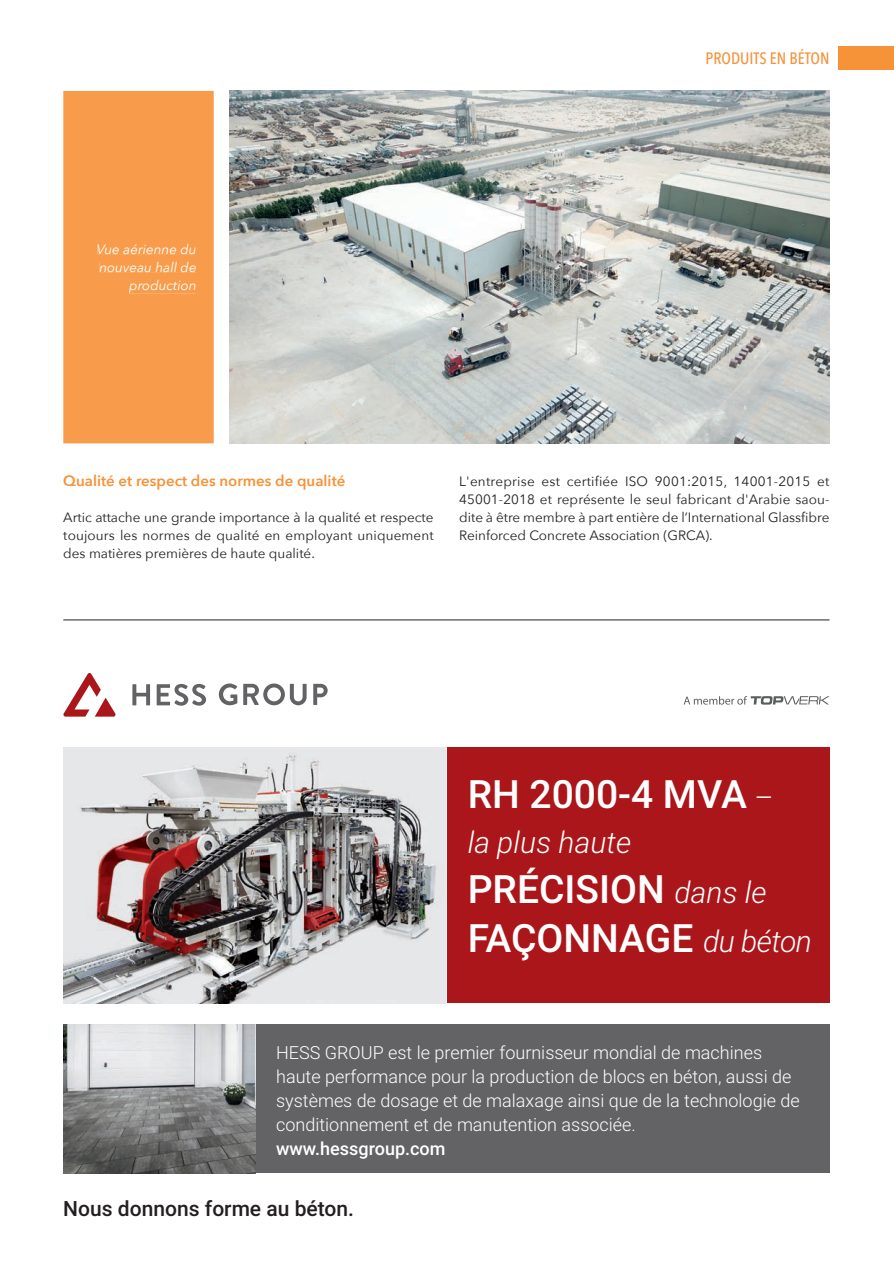
<style>
.page{position:relative;width:894px;height:1264px;background:#fff}
.page>*{position:absolute;margin:0;border:0;box-sizing:border-box;transform-origin:0 0}
.t1{font:500 39px/49.2px "Roboto";color:#fff}
.t2{font:italic 300 30px "Roboto";color:#fff}
.t3{font:500 21px "Roboto";color:#231f20}
.t4{font:300 18px/24px "Roboto";color:#fff}
.t5{font:500 18px "Roboto";color:#fff}
.t6{font:500 16.5px "Avenir Next Condensed";color:#f69238}
.t7{font:600 15px "Avenir Next";color:#f69238}
.t8{font:13.5px/18px "Avenir Next";color:#231f20;text-align:justify}
.t9{font:italic 13.5px/18px "Avenir Next";color:#fff;text-align:right}
.t10{font:12px "Avenir Next Condensed";letter-spacing:.01em;color:#231f20}
.s1{font-weight:300;font-style:italic;font-size:30px}
</style>
<div class="page">
<div style="left:837px;top:46px;width:56px;height:24px;background:#f69238"></div>
<hr style="left:63px;top:619px;width:766px;height:1px;background:#231f20">
<img style="left:229px;top:91px;width:600px;height:352px">
<div style="left:63px;top:91px;width:150px;height:352px;background:#f89c4b"></div>
<div style="left:98px;top:244px;width:98px;height:10px;background:#f89c4b"></div>
<div style="left:100px;top:262px;width:96px;height:10px;background:#f89c4b"></div>
<div style="left:129px;top:280px;width:66px;height:13px;background:#f89c4b"></div>
<svg style="left:219px;top:683px;width:18px;height:22px"></svg>
<svg style="left:243px;top:683px;width:63px;height:22px"></svg>
<svg style="left:313px;top:683px;width:14px;height:22px"></svg>
<svg style="left:132px;top:684px;width:18px;height:21px"></svg>
<svg style="left:157px;top:683px;width:49px;height:22px"></svg>
<svg style="left:63px;top:673px;width:53px;height:43px"></svg>
<svg style="left:684px;top:696px;width:145px;height:8px"></svg>
<div style="left:446px;top:747px;width:383px;height:255px;background:#ab161a"></div>
<div style="left:255px;top:1024px;width:574px;height:149px;background:#636366"></div>
<img style="left:63px;top:747px;width:382px;height:255px">
<img style="left:63px;top:1024px;width:192px;height:149px">
<p class="t9" style="left:97px;top:239px;width:101px">Vue aérienne du nouveau hall de production</p>
<p class="t6" style="left:705px;top:48px;width:125px">PRODUITS EN BÉTON</p>
<p class="t7" style="left:63px;top:467px;width:283px">Qualité et respect des normes de qualité</p>
<p class="t8" style="left:63px;top:507px;width:372px">Artic attache une grande importance à la qualité et respecte toujours les normes de qualité en employant uniquement des matières premières de haute qualité.</p>
<p class="t8" style="left:459px;top:471px;width:371px">L'entreprise est certifiée ISO 9001:2015, 14001-2015 et 45001-2018 et représente le seul fabricant d'Arabie saou&shy;dite à être membre à part entière de l’International Glassfibre Reinforced Concrete Association (GRCA).</p>
<h1 class="t1" style="left:467px;top:768px;width:307px">RH 2000-4 MVA <span class="s1">–</span></h1>
<h2 class="t2" style="left:467px;top:821px;width:165px">la plus haute</h2>
<h1 class="t1" style="left:467px;top:862px;width:346px">PRÉCISION <span class="s1">dans le<br></span>FAÇONNAGE <span class="s1">du béton</span></h1>
<h3 class="t4" style="left:276px;top:1039px;width:525px">HESS GROUP est le premier fournisseur mondial de machines haute performance pour la production de blocs en béton, aussi de systèmes de dosage et de malaxage ainsi que de la technologie de conditionnement et de manutention associée.</h3>
<h3 class="t5" style="left:276px;top:1135px;width:171px">www.hessgroup.com</h3>
<h3 class="t3" style="left:63px;top:1193px;width:292px">Nous donnons forme au béton.</h3>
<p class="t10" style="left:63px;top:1206px;width:107px">www.cpi-worldwide.com</p>
</div>
